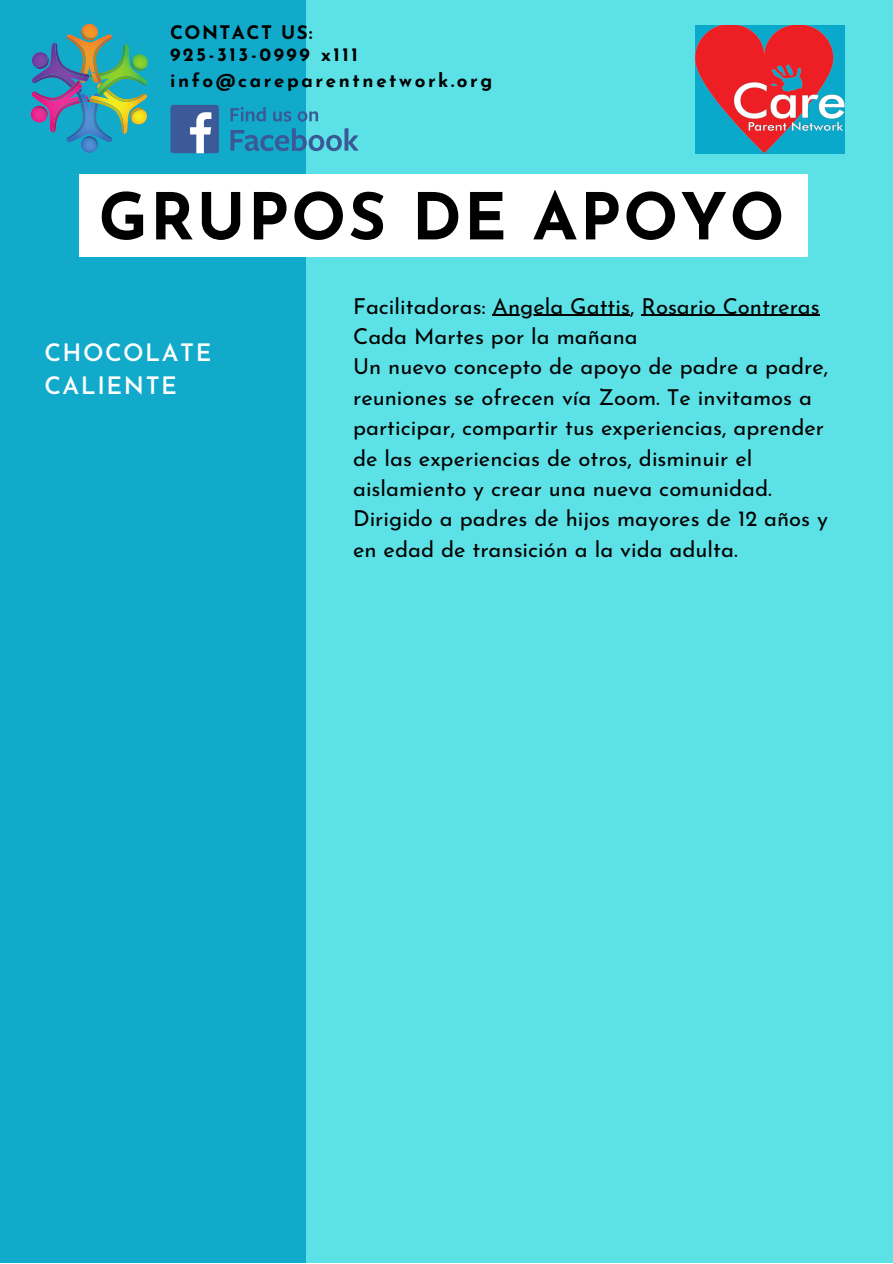
<style>
.page{position:relative;width:893px;height:1264px;background:#fff}
.page>*{position:absolute;margin:0;border:0;box-sizing:border-box;transform-origin:0 0}
.t1{font:700 64.5px "Josefin Sans";letter-spacing:.035em;color:#000}
.t2{font:600 24px "Josefin Sans";letter-spacing:.065em;color:#fff}
.t3{font:22.05px/30.3px "Josefin Sans";color:#000}
.t4{font:700 18.75px "Josefin Sans";letter-spacing:.14em;color:#000}
.t5{font:700 18.75px "Josefin Sans";letter-spacing:.08em;color:#000}
</style>
<div class="page">
<div style="left:0;top:0;width:892px;height:1262px;background:#5ce1e6"></div>
<div style="left:0;top:0;width:305px;height:1262px;background:#11aaca"></div>
<div style="left:79px;top:174px;width:728px;height:83px;background:#fff"></div>
<img style="left:695px;top:25px;width:149px;height:128px">
<svg style="left:230px;top:107px;width:36px;height:15px"></svg>
<svg style="left:273px;top:111px;width:18px;height:11px"></svg>
<svg style="left:297px;top:111px;width:21px;height:11px"></svg>
<svg style="left:230px;top:128px;width:128px;height:23px"></svg>
<div style="left:170px;top:105px;width:49px;height:48px;background:#3d5a98;border-radius:3px"></div>
<svg style="left:190px;top:112px;width:21px;height:41px"></svg>
<img style="left:31px;top:24px;width:117px;height:129px">
<hr style="left:492px;top:315px;width:138px;height:1px;background:#000">
<hr style="left:641px;top:315px;width:178px;height:1px;background:#000">
<p class="t5" style="left:170px;top:25px;width:144px">CONTACT US:</p>
<p class="t4" style="left:170px;top:47px;width:189px">925-313-0999 x111</p>
<p class="t4" style="left:170px;top:73px;width:324px">info@careparentnetwork.org</p>
<p class="t1" style="left:98px;top:191px;width:687px">GRUPOS DE APOYO</p>
<p class="t2" style="left:44px;top:343px;width:169px">CHOCOLATE</p>
<p class="t2" style="left:44px;top:376px;width:134px">CALIENTE</p>
<p class="t3" style="left:353px;top:293px;width:468px">Facilitadoras: Angela Gattis, Rosario Contreras</p>
<p class="t3" style="left:353px;top:323px;width:286px">Cada Martes por la mañana</p>
<p class="t3" style="left:353px;top:354px;width:476px">Un nuevo concepto de apoyo de padre a padre, reuniones se ofrecen vía Zoom. Te invitamos a participar, compartir tus experiencias, aprender de las experiencias de otros, disminuir el aislamiento y crear una nueva comunidad.</p>
<p class="t3" style="left:353px;top:505px;width:476px">Dirigido a padres de hijos mayores de 12 años y en edad de transición a la vida adulta.</p>
</div>
